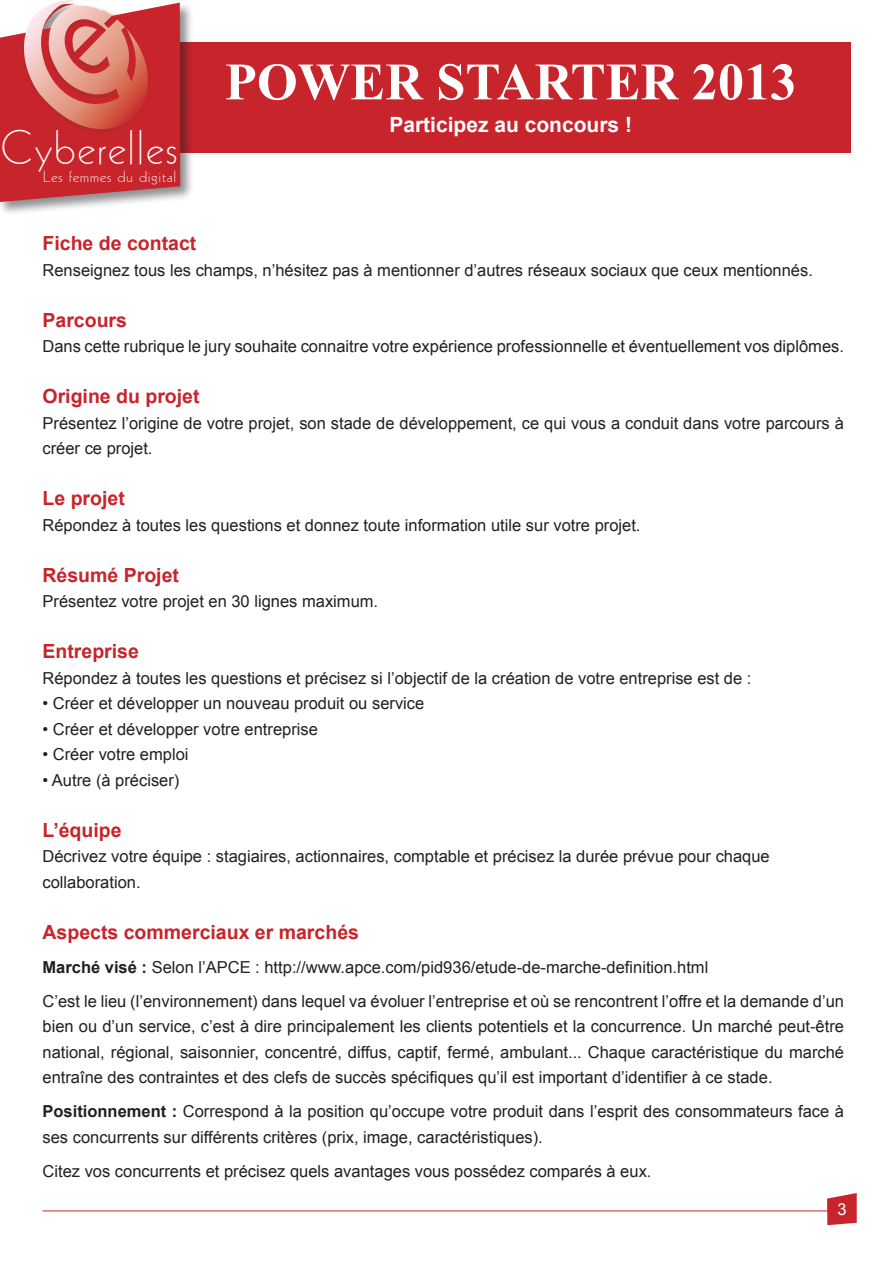
<style>
.page{position:relative;width:893px;height:1263px;background:#fff}
.page>*{position:absolute;margin:0;border:0;box-sizing:border-box;transform-origin:0 0}
.t1{font:700 52.5px "Times New Roman";color:#fff}
.t2{font:46.65px "Geometric 231 BT Light C";letter-spacing:.04em;color:#fff}
.t3{font:700 21px "Arial";color:#fff}
.t4{font:700 19.5px "Arial";color:#c8242b}
.t5{font:16.5px/25.5px "Arial";color:#231f20}
.t6{font:16.5px "Arial";color:#fff}
.t7{font:15.6px "Geometric 231 BT Light C";letter-spacing:.03em;color:#fff;scale:1.14 1}
.s1{font-weight:700}
</style>
<div class="page">
<svg style="left:827px;top:1193px;width:30px;height:32px"></svg>
<hr style="left:43px;top:1210px;width:790px;height:1px;background:#c8242b">
<div style="left:171px;top:43px;width:679px;height:110px;background:#c8242b"></div>
<div style="left:0;top:0;width:194px;height:216px;background:#231f20;opacity:.5"></div>
<svg style="left:0;top:0;width:180px;height:202px;background:#d15757"></svg>
<p class="t2" style="left:1px;top:118px;width:178px">Cyberelles</p>
<p class="t7" style="left:43px;top:166px;width:119px">Les femmes du digital</p>
<p class="t1" style="left:225px;top:45px;width:573px">POWER STARTER 2013</p>
<p class="t3" style="left:389px;top:111px;width:244px">Participez au concours !</p>
<p class="t4" style="left:43px;top:230px;width:155px">Fiche de contact</p>
<p class="t5" style="left:43px;top:257px;width:772px">Renseignez tous les champs, n’hésitez pas à mentionner d’autres réseaux sociaux que ceux mentionnés.</p>
<p class="t4" style="left:43px;top:307px;width:86px">Parcours</p>
<p class="t5" style="left:43px;top:334px;width:803px">Dans cette rubrique le jury souhaite connaitre votre expérience professionnelle et éventuellement vos diplômes.</p>
<p class="t4" style="left:43px;top:384px;width:159px">Origine du projet</p>
<p class="t5" style="left:43px;top:410px;width:803px">Présentez l’origine de votre projet, son stade de développement, ce qui vous a conduit dans votre parcours à créer ce projet.</p>
<p class="t4" style="left:43px;top:486px;width:84px">Le projet</p>
<p class="t5" style="left:43px;top:512px;width:599px">Répondez à toutes les questions et donnez toute information utile sur votre projet.</p>
<p class="t4" style="left:43px;top:562px;width:138px">Résumé Projet</p>
<p class="t5" style="left:43px;top:589px;width:337px">Présentez votre projet en 30 lignes maximum.</p>
<p class="t4" style="left:43px;top:639px;width:98px">Entreprise</p>
<p class="t5" style="left:43px;top:665px;width:710px">Répondez à toutes les questions et précisez si l’objectif de la création de votre entreprise est de :</p>
<p class="t5" style="left:43px;top:691px;width:383px">• Créer et développer un nouveau produit ou service</p>
<p class="t5" style="left:43px;top:716px;width:277px">• Créer et développer votre entreprise</p>
<p class="t5" style="left:43px;top:742px;width:148px">• Créer votre emploi</p>
<p class="t5" style="left:43px;top:767px;width:138px">• Autre (à préciser)</p>
<p class="t4" style="left:43px;top:817px;width:81px">L’équipe</p>
<p class="t5" style="left:43px;top:844px;width:729px">Décrivez votre équipe : stagiaires, actionnaires, comptable et précisez la durée prévue pour chaque</p>
<p class="t5" style="left:43px;top:869px;width:100px">collaboration.</p>
<p class="t4" style="left:43px;top:919px;width:318px">Aspects commerciaux er marchés</p>
<p class="t5" style="left:43px;top:954px;width:667px"><span class="s1">Marché visé :</span> Selon l’APCE : http://www.apce.com/pid936/etude-de-marche-definition.html</p>
<p class="t5" style="left:43px;top:988px;width:803px;text-align:justify">C’est le lieu (l’environnement) dans lequel va évoluer l’entreprise et où se rencontrent l’offre et la demande d’un bien ou d’un service, c’est à dire principalement les clients potentiels et la concurrence. Un marché peut-être national, régional, saisonnier, concentré, diffus, captif, fermé, ambulant... Chaque caractéristique du marché entraîne des contraintes et des clefs de succès spécifiques qu’il est important d’identifier à ce stade.</p>
<p class="t5" style="left:43px;top:1099px;width:803px"><span class="s1">Positionnement :</span> Correspond à la position qu’occupe votre produit dans l’esprit des consommateurs face à ses concurrents sur différents critères (prix, image, caractéristiques).</p>
<p class="t5" style="left:43px;top:1158px;width:610px">Citez vos concurrents et précisez quels avantages vous possédez comparés à eux.</p>
<p class="t6" style="left:837px;top:1198px;width:11px">3</p>
</div>
